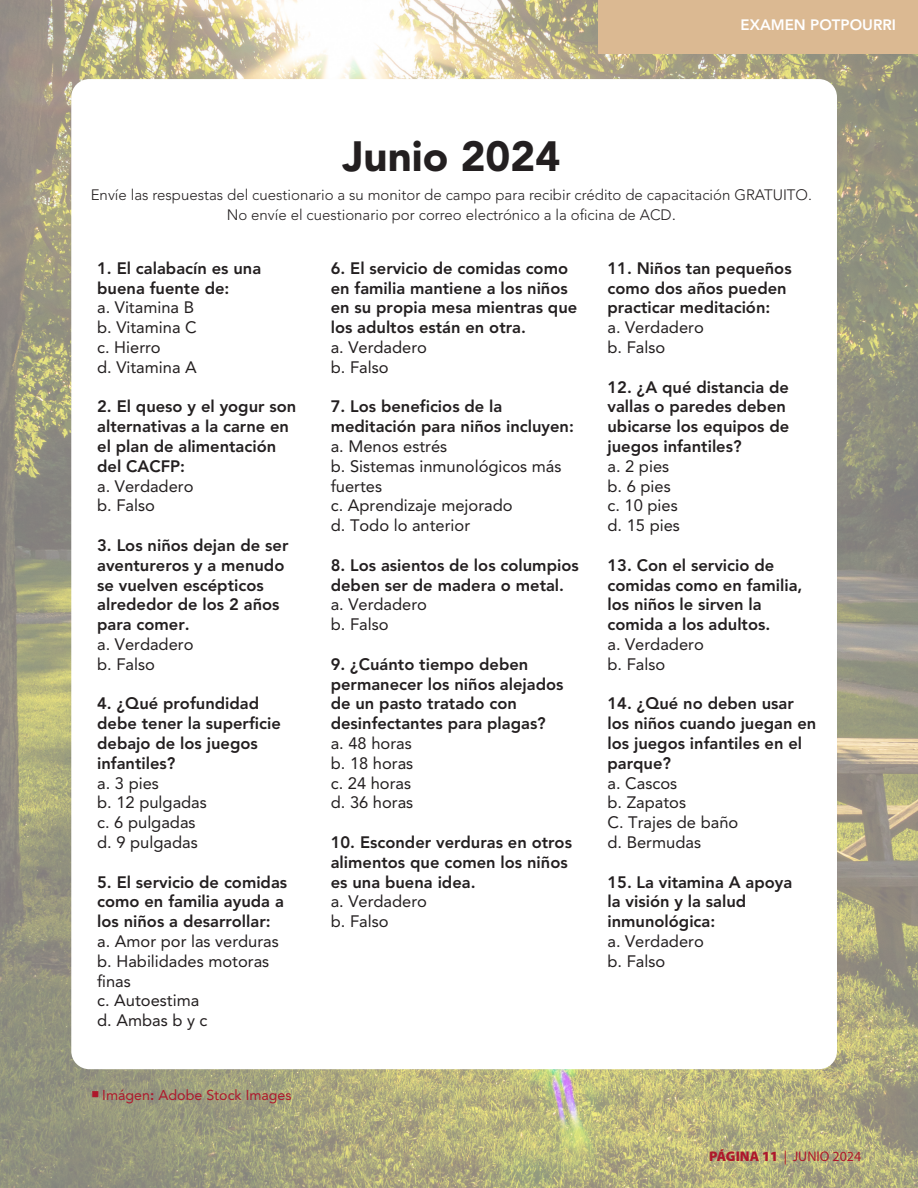
<style>
.page{position:relative;width:918px;height:1188px;background:#fff}
.page>*{position:absolute;margin:0;border:0;box-sizing:border-box;transform-origin:0 0}
.t1{font:900 42px "Avenir LT Std";color:#231f20}
.t2{font:800 16.5px/19.8px "Avenir LT Std";color:#231f20}
.t3{font:16.5px/19.8px "Avenir LT Std";color:#231f20}
.t4{font:300 15px "Avenir LT Std";color:#231f20}
.t5{font:800 15px "Avenir LT Std";color:#fff}
.Bullets_-_fully_indented{font:14.25px "Avenir LT Std";color:#ae172b}
.t6{font:13.95px "Myriad Pro";color:#ae172b}
.s1{font-size:16.5px}
.s2{font-weight:400}
.s3{font-weight:800}
.s4{font-weight:900}
</style>
<div class="page">
<img style="left:0;top:0;width:918px;height:1188px">
<div style="left:71px;top:79px;width:766px;height:990px;background:#fff;border-radius:18px"></div>
<div style="left:598px;top:0;width:320px;height:54px;background:#dbb992"></div>
<p class="t5" style="left:741px;top:16px;width:157px">EXAMEN POTPOURRI</p>
<p class="t1" style="left:343px;top:131px;width:219px">Junio 2024</p>
<p class="t4" style="left:91px;top:186px;width:723px">Envíe las respuestas del cuestionario a su monitor de campo para recibir crédito de capacitación GRATUITO.</p>
<p class="t4" style="left:227px;top:206px;width:451px">No envíe el cuestionario por correo electrónico a la oficina de ACD<span class="s1">.</span></p>
<p class="t2" style="left:97px;top:258px;width:166px">1. El calabacín es una buena fuente de:</p>
<p class="t3" style="left:97px;top:298px;width:101px">a. Vitamina B b. Vitamina C</p>
<p class="t3" style="left:97px;top:338px;width:65px">c. Hierro</p>
<p class="t3" style="left:97px;top:357px;width:101px">d. Vitamina A</p>
<p class="t2" style="left:97px;top:397px;width:201px">2. El queso y el yogur son alternativas a la carne en el plan de alimentación del CACFP:</p>
<p class="t3" style="left:97px;top:476px;width:98px">a. Verdadero b. Falso</p>
<p class="t2" style="left:97px;top:535px;width:193px">3. Los niños dejan de ser aventureros y a menudo se vuelven escépticos alrededor de los 2 años para comer.<br><span class="s2">a. Verdadero<br>b. Falso</span></p>
<p class="t2" style="left:97px;top:694px;width:185px">4. ¿Qué profundidad debe tener la superficie debajo de los juegos infantiles?<br><span class="s2">a. 3 pies<br>b. 12 pulgadas</span></p>
<p class="t3" style="left:97px;top:813px;width:100px">c. 6 pulgadas</p>
<p class="t3" style="left:97px;top:833px;width:102px">d. 9 pulgadas</p>
<p class="t2" style="left:97px;top:872px;width:192px">5. El servicio de comidas como en familia ayuda a los niños a desarrollar:</p>
<p class="t3" style="left:97px;top:932px;width:183px">a. Amor por las verduras b. Habilidades motoras finas</p>
<p class="t3" style="left:97px;top:991px;width:104px">c. Autoestima</p>
<p class="t3" style="left:97px;top:1011px;width:112px">d. Ambas b y c</p>
<p class="Bullets_-_fully_indented" style="left:91px;top:1086px;width:202px">■ Imágen<span class="s3">:</span> Adobe Stock Images</p>
<p class="t2" style="left:331px;top:258px;width:248px">6. El servicio de comidas como en familia mantiene a los niños en su propia mesa mientras que los adultos están en otra.<br><span class="s2">a. Verdadero<br>b. Falso</span></p>
<p class="t2" style="left:331px;top:397px;width:245px">7. Los beneficios de la meditación para niños incluyen:</p>
<p class="t3" style="left:331px;top:437px;width:118px">a. Menos estrés</p>
<p class="t3" style="left:331px;top:456px;width:232px">b. Sistemas inmunológicos más fuertes</p>
<p class="t3" style="left:331px;top:496px;width:183px">c. Aprendizaje mejorado</p>
<p class="t3" style="left:331px;top:516px;width:141px">d. Todo lo anterior</p>
<p class="t2" style="left:331px;top:555px;width:250px">8. Los asientos de los columpios deben ser de madera o metal.</p>
<p class="t3" style="left:331px;top:595px;width:98px">a. Verdadero b. Falso</p>
<p class="t2" style="left:331px;top:654px;width:234px">9. ¿Cuánto tiempo deben permanecer los niños alejados de un pasto tratado con desinfectantes para plagas?</p>
<p class="t3" style="left:331px;top:734px;width:83px">a. 48 horas</p>
<p class="t3" style="left:331px;top:753px;width:84px">b. 18 horas</p>
<p class="t3" style="left:331px;top:773px;width:82px">c. 24 horas</p>
<p class="t3" style="left:331px;top:793px;width:84px">d. 36 horas</p>
<p class="t2" style="left:331px;top:832px;width:243px">10. Esconder verduras en otros alimentos que comen los niños es una buena idea.<br><span class="s2">a. Verdadero<br>b. Falso</span></p>
<p class="t2" style="left:608px;top:258px;width:186px">11. Niños tan pequeños como dos años pueden practicar meditación:</p>
<p class="t3" style="left:608px;top:318px;width:98px">a. Verdadero b. Falso</p>
<p class="t2" style="left:608px;top:377px;width:183px">12. ¿A qué distancia de vallas o paredes deben ubicarse los equipos de juegos infantiles?</p>
<p class="t3" style="left:608px;top:456px;width:63px">a. 2 pies</p>
<p class="t3" style="left:608px;top:476px;width:65px">b. 6 pies</p>
<p class="t3" style="left:608px;top:496px;width:72px">c. 10 pies</p>
<p class="t3" style="left:608px;top:516px;width:74px">d. 15 pies</p>
<p class="t2" style="left:608px;top:555px;width:196px">13. Con el servicio de comidas como en familia, los niños le sirven la comida a los adultos.</p>
<p class="t3" style="left:608px;top:635px;width:98px">a. Verdadero b. Falso</p>
<p class="t2" style="left:608px;top:694px;width:210px">14. ¿Qué no deben usar los niños cuando juegan en los juegos infantiles en el parque?</p>
<p class="t3" style="left:608px;top:773px;width:71px">a. Cascos</p>
<p class="t3" style="left:608px;top:793px;width:80px">b. Zapatos</p>
<p class="t3" style="left:608px;top:813px;width:132px">C. Trajes de baño</p>
<p class="t3" style="left:608px;top:833px;width:95px">d. Bermudas</p>
<p class="t2" style="left:608px;top:872px;width:186px">15. La vitamina A apoya la visión y la salud inmunológica:</p>
<p class="t3" style="left:608px;top:932px;width:98px">a. Verdadero b. Falso</p>
<p class="t6" style="left:709px;top:1148px;width:154px"><span class="s4">PÁGINA 11</span> | JUNIO 2024</p>
</div>
